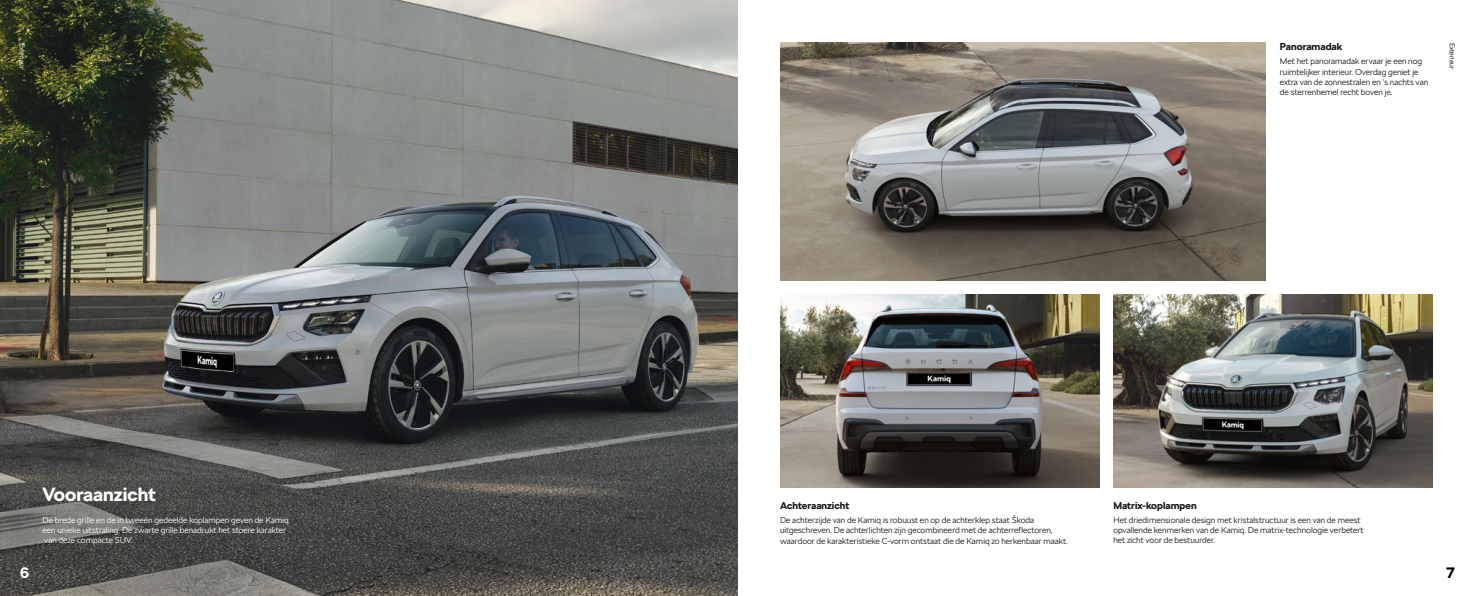
<style>
.page{position:relative;width:1475px;height:596px;background:#fff}
.page>*{position:absolute;margin:0;border:0;box-sizing:border-box;transform-origin:0 0}
.t1{font:700 19px "SKODA Next";color:#fff}
.t2{font:700 15px "SKODA Next";color:#000}
.t3{font:700 15px "SKODA Next";color:#fff}
.t4{font:700 10px "SKODA Next";color:#161718}
.t5{font:300 8.5px/10.2px "SKODA Next";color:#161718}
.t6{font:300 8.5px/10.2px "SKODA Next";color:#fff}
.t7{font:300 7px "SKODA Next";color:#000}
.t8{font:300 7px "SKODA Next";color:#fff}
</style>
<div class="page">
<img style="left:0;top:0;width:737px;height:595px">
<img style="left:780px;top:43px;width:485px;height:237px">
<img style="left:1113px;top:294px;width:318px;height:193px">
<img style="left:780px;top:294px;width:318px;height:193px">
<p class="t8" style="left:27px;top:43px;width:28px;rotate:90deg">Exterieur</p>
<h2 class="t3" style="left:20px;top:562px;width:10px">6</h2>
<h1 class="t1" style="left:43px;top:480px;width:115px">Vooraanzicht</h1>
<p class="t6" style="left:43px;top:514px;width:248px">De brede grille en de in tweeën gedeelde koplampen geven de Kamiq een unieke uitstraling. De zwarte grille benadrukt het stoere karakter van deze compacte SUV.</p>
<p class="t4" style="left:1279px;top:40px;width:64px">Panoramadak</p>
<p class="t5" style="left:1279px;top:56px;width:150px">Met het panoramadak ervaar je een nog ruimtelijker interieur. Overdag geniet je extra van de zonnestralen en ‘s nachts van de sterrenhemel recht boven je.</p>
<p class="t7" style="left:1456px;top:43px;width:28px;rotate:90deg">Exterieur</p>
<p class="t4" style="left:780px;top:498px;width:71px">Achteraanzicht</p>
<p class="t5" style="left:780px;top:515px;width:289px">De achterzijde van de Kamiq is robuust en op de achterklep staat Škoda uitgeschreven. De achterlichten zijn gecombineerd met de achterreflectoren, waardoor de karakteristieke C-vorm ontstaat die de Kamiq zo herkenbaar maakt.</p>
<p class="t4" style="left:1113px;top:498px;width:85px">Matrix-koplampen</p>
<p class="t5" style="left:1113px;top:514px;width:252px">Het driedimensionale design met kristalstructuur is een van de meest opvallende kenmerken van de Kamiq. De matrix-technologie verbetert het zicht voor de bestuurder.</p>
<h2 class="t2" style="left:1445px;top:562px;width:10px">7</h2>
</div>
